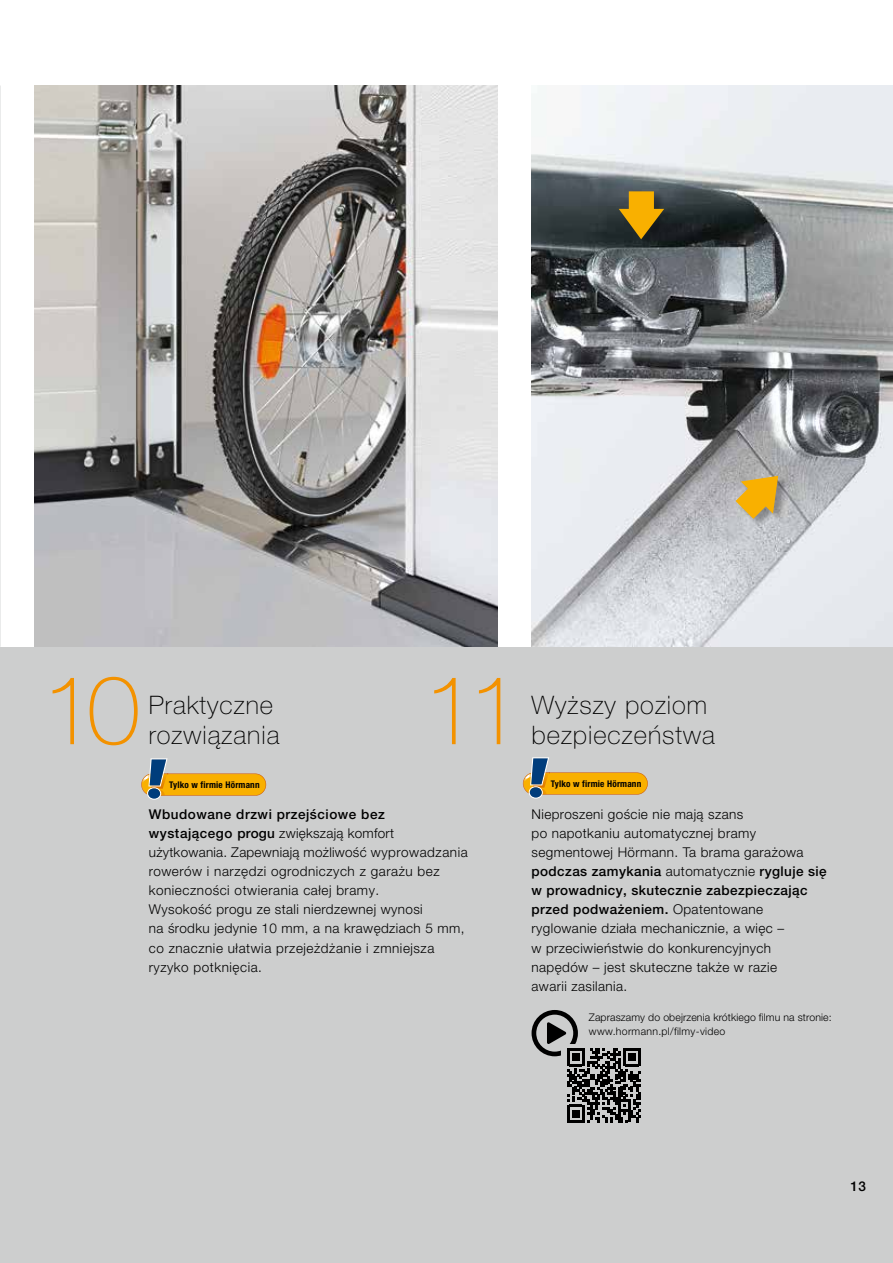
<style>
.page{position:relative;width:893px;height:1263px;background:#fff}
.page>*{position:absolute;margin:0;border:0;box-sizing:border-box;transform-origin:0 0}
.t1{font:100 96px "Hoermann Helvetica Neue";color:#f39200}
.t2{font:100 25.5px/29.7px "Hoermann Helvetica Neue";letter-spacing:.04em;color:#000}
.t3{font:300 13.5px/19.2px "Hoermann Helvetica Neue";letter-spacing:.03em;color:#000}
.t4{font:500 13.5px "Hoermann Helvetica Neue";color:#000}
.t5{font:300 10.5px/14.9px "Hoermann Helvetica Neue";letter-spacing:.01em;color:#000}
.t6{font:700 condensed 9.15px "Hoermann Helvetica Neue";letter-spacing:.015em;color:#000}
.s1{font-weight:500}
</style>
<div class="page">
<div style="left:0;top:646px;width:893px;height:617px;background:#cdcece"></div>
<svg style="left:523px;top:757px;width:125px;height:42px"></svg>
<img style="left:34px;top:85px;width:463px;height:561px">
<img style="left:531px;top:85px;width:362px;height:561px">
<svg style="left:141px;top:758px;width:125px;height:42px"></svg>
<img style="left:0;top:232px;width:1px;height:414px">
<svg style="left:532px;top:1010px;width:109px;height:112px"></svg>
<div style="left:621px;top:191px;width:54px;height:57px;background:#000;opacity:.3"></div>
<svg style="left:619px;top:191px;width:45px;height:48px;background:#967319"></svg>
<div style="left:738px;top:476px;width:51px;height:51px;background:#000;opacity:.3"></div>
<svg style="left:735px;top:476px;width:43px;height:43px;background:#daae43"></svg>
<h1 class="t1" style="left:42px;top:642px;width:100px">10</h1>
<h1 class="t1" style="left:424px;top:642px;width:100px">11</h1>
<h2 class="t2" style="left:149px;top:689px;width:132px">Praktyczne rozwiązania</h2>
<h2 class="t2" style="left:531px;top:689px;width:185px">Wyższy poziom bezpieczeństwa</h2>
<p class="t6" style="left:169px;top:778px;width:92px">Tylko w firmie Hörmann</p>
<p class="t6" style="left:551px;top:777px;width:92px">Tylko w firmie Hörmann</p>
<p class="t3" style="left:149px;top:803px;width:320px"><span class="s1">Wbudowane drzwi przejściowe bez wystającego progu</span> zwiększają komfort użytkowania. Zapewniają możliwość wyprowadzania rowerów i narzędzi ogrodniczych z garażu bez konieczności otwierania całej bramy.<br>Wysokość progu ze stali nierdzewnej wynosi<br>na środku jedynie 10 mm, a na krawędziach 5 mm, co znacznie ułatwia przejeżdżanie i zmniejsza ryzyko potknięcia.</p>
<p class="t3" style="left:531px;top:803px;width:297px">Nieproszeni goście nie mają szans<br>po napotkaniu automatycznej bramy segmentowej Hörmann. Ta brama garażowa <span class="s1">podczas zamykania</span> automatycznie <span class="s1">rygluje się w prowadnicy, skutecznie zabezpieczając przed podważeniem.</span> Opatentowane ryglowanie działa mechanicznie, a więc –<br>w przeciwieństwie do konkurencyjnych napędów – jest skuteczne także w razie<br>awarii zasilania.</p>
<p class="t5" style="left:589px;top:1009px;width:244px">Zapraszamy do obejrzenia krótkiego filmu na stronie: www.hormann.pl/filmy-video</p>
<p class="t4" style="left:850px;top:1176px;width:17px">13</p>
</div>
